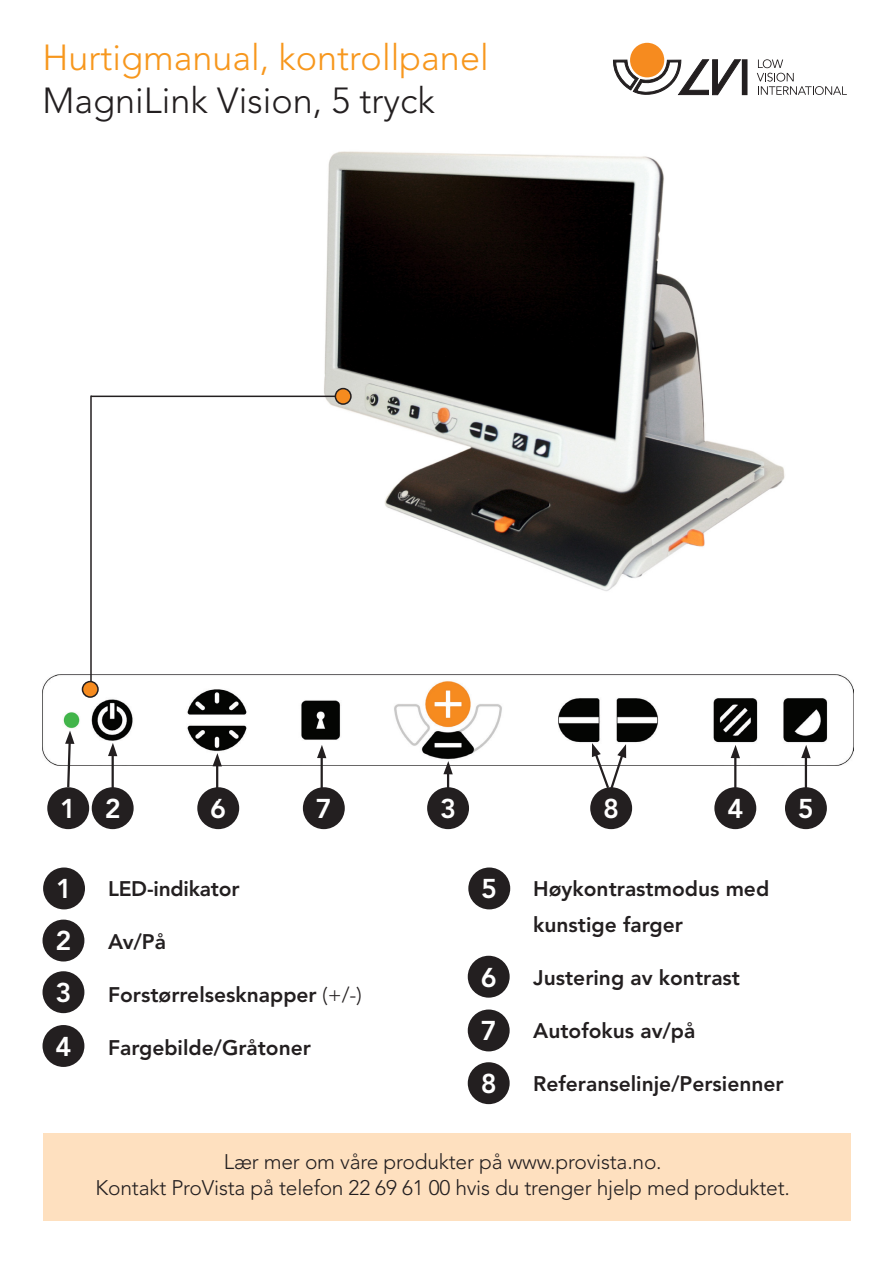
<style>
.page{position:relative;width:893px;height:1263px;background:#fff}
.page>*{position:absolute;margin:0;border:0;box-sizing:border-box;transform-origin:0 0}
.t1{font:300 36px "Avenir LT Std";color:#f7971d}
.t2{font:300 36px "Avenir LT Std";color:#231f20}
.t3{font:800 27px "Avenir LT Std";color:#fff}
.t4{font:800 21px "Avenir LT Std";color:#231f20}
.t5{font:300 21px "Avenir LT Std";letter-spacing:-.01em;color:#231f20}
.s1{font-weight:300}
</style>
<div class="page">
<img style="left:321px;top:151px;width:464px;height:440px">
<img style="left:43px;top:675px;width:811px;height:91px">
<hr style="left:90px;top:396px;width:2px;height:289px;background:#231f20">
<hr style="left:91px;top:396px;width:252px;height:1px;background:#231f20">
<div style="left:335px;top:389px;width:16px;height:15px;background:#f68b1f;border-radius:50%"></div>
<div style="left:335px;top:388px;width:17px;height:17px;border:2px solid #231f20;border-radius:50%"></div>
<div style="left:82px;top:681px;width:16px;height:16px;background:#f68b1f;border-radius:50%"></div>
<div style="left:82px;top:681px;width:17px;height:17px;border:2px solid #231f20;border-radius:50%"></div>
<div style="left:590px;top:787px;width:42px;height:42px;background:#231f20;border-radius:50%"></div>
<div style="left:47px;top:787px;width:42px;height:42px;background:#231f20;border-radius:50%"></div>
<div style="left:92px;top:787px;width:42px;height:42px;background:#231f20;border-radius:50%"></div>
<div style="left:714px;top:787px;width:42px;height:42px;background:#231f20;border-radius:50%"></div>
<div style="left:197px;top:787px;width:42px;height:42px;background:#231f20;border-radius:50%"></div>
<div style="left:303px;top:787px;width:42px;height:42px;background:#231f20;border-radius:50%"></div>
<div style="left:427px;top:787px;width:42px;height:42px;background:#231f20;border-radius:50%"></div>
<div style="left:785px;top:787px;width:42px;height:42px;background:#231f20;border-radius:50%"></div>
<svg style="left:65px;top:730px;width:9px;height:58px"></svg>
<svg style="left:108px;top:743px;width:9px;height:13px"></svg>
<hr style="left:112px;top:750px;width:2px;height:39px;background:#231f20">
<svg style="left:213px;top:753px;width:9px;height:13px"></svg>
<hr style="left:216px;top:761px;width:2px;height:39px;background:#231f20">
<svg style="left:317px;top:745px;width:9px;height:13px"></svg>
<hr style="left:321px;top:753px;width:2px;height:39px;background:#231f20">
<svg style="left:443px;top:761px;width:10px;height:13px"></svg>
<hr style="left:447px;top:769px;width:2px;height:27px;background:#231f20">
<svg style="left:592px;top:743px;width:34px;height:49px"></svg>
<svg style="left:731px;top:745px;width:9px;height:13px"></svg>
<hr style="left:734px;top:753px;width:2px;height:39px;background:#231f20">
<svg style="left:801px;top:745px;width:10px;height:13px"></svg>
<hr style="left:805px;top:753px;width:2px;height:39px;background:#231f20">
<div style="left:43px;top:867px;width:42px;height:42px;background:#231f20;border-radius:50%"></div>
<div style="left:43px;top:919px;width:41px;height:42px;background:#231f20;border-radius:50%"></div>
<div style="left:43px;top:971px;width:41px;height:42px;background:#231f20;border-radius:50%"></div>
<div style="left:43px;top:1025px;width:41px;height:42px;background:#231f20;border-radius:50%"></div>
<div style="left:468px;top:867px;width:42px;height:42px;background:#231f20;border-radius:50%"></div>
<div style="left:468px;top:956px;width:42px;height:42px;background:#231f20;border-radius:50%"></div>
<div style="left:468px;top:1009px;width:42px;height:42px;background:#231f20;border-radius:50%"></div>
<div style="left:468px;top:1062px;width:42px;height:42px;background:#231f20;border-radius:50%"></div>
<div style="left:43px;top:1133px;width:807px;height:87px;background:#fee0bf"></div>
<div style="left:630px;top:43px;width:34px;height:34px;background:#f68b1f;border-radius:50%"></div>
<div style="left:742px;top:60px;width:5px;height:35px;background:#231f20"></div>
<svg style="left:757px;top:59px;width:90px;height:36px"></svg>
<svg style="left:613px;top:60px;width:128px;height:35px"></svg>
<p class="t1" style="left:43px;top:36px;width:448px">Hurtigmanual, kontrollpanel</p>
<p class="t2" style="left:43px;top:79px;width:394px">MagniLink Vision, 5 tryck</p>
<p class="t3" style="left:60px;top:793px;width:17px">1</p>
<p class="t3" style="left:105px;top:793px;width:17px">2</p>
<p class="t3" style="left:210px;top:793px;width:17px">6</p>
<p class="t3" style="left:316px;top:793px;width:17px">7</p>
<p class="t3" style="left:440px;top:793px;width:17px">3</p>
<p class="t3" style="left:603px;top:793px;width:17px">8</p>
<p class="t3" style="left:727px;top:793px;width:17px">4</p>
<p class="t3" style="left:798px;top:793px;width:17px">5</p>
<p class="t3" style="left:56px;top:873px;width:17px">1</p>
<p class="t3" style="left:55px;top:925px;width:17px">2</p>
<p class="t3" style="left:55px;top:977px;width:17px">3</p>
<p class="t3" style="left:55px;top:1030px;width:17px">4</p>
<p class="t4" style="left:108px;top:876px;width:133px">LED-indikator</p>
<p class="t4" style="left:108px;top:929px;width:59px">Av/På</p>
<p class="t4" style="left:108px;top:982px;width:255px">Forstørrelsesknapper <span class="s1">(+/-)</span></p>
<p class="t4" style="left:108px;top:1035px;width:205px">Fargebilde/Gråtoner</p>
<p class="t3" style="left:481px;top:873px;width:17px">5</p>
<p class="t3" style="left:481px;top:961px;width:17px">6</p>
<p class="t3" style="left:481px;top:1015px;width:17px">7</p>
<p class="t3" style="left:481px;top:1068px;width:17px">8</p>
<p class="t4" style="left:533px;top:876px;width:237px">Høykontrastmodus med</p>
<p class="t4" style="left:533px;top:912px;width:151px">kunstige farger</p>
<p class="t4" style="left:533px;top:965px;width:208px">Justering av kontrast</p>
<p class="t4" style="left:533px;top:1018px;width:164px">Autofokus av/på</p>
<p class="t4" style="left:533px;top:1071px;width:252px">Referanselinje/Persienner</p>
<p class="t5" style="left:224px;top:1150px;width:439px">Lær mer om våre produkter på www.provista.no.</p>
<p class="t5" style="left:96px;top:1175px;width:696px">Kontakt ProVista på telefon 22 69 61 00 hvis du trenger hjelp med produktet.</p>
</div>
